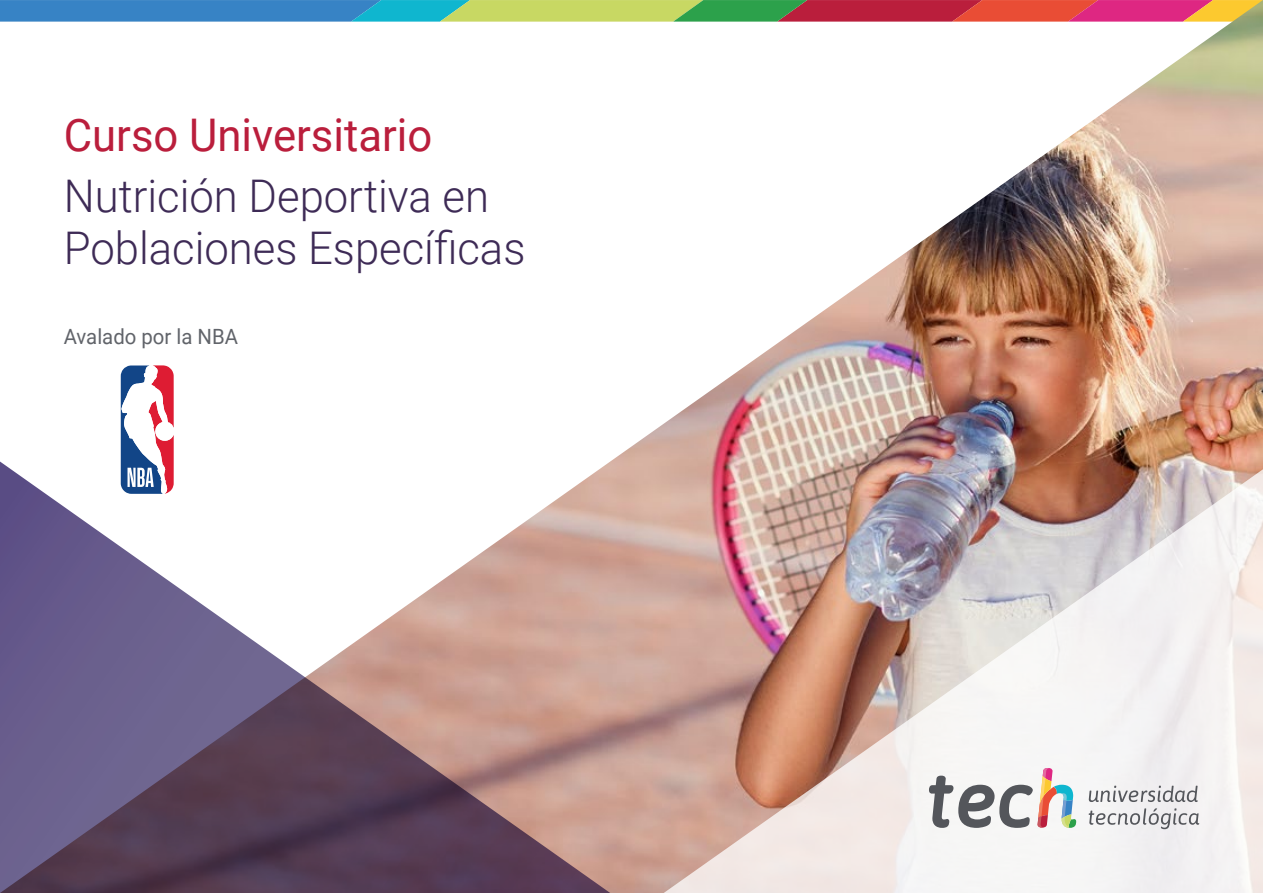
<style>
.page{position:relative;width:1263px;height:893px;background:#fff}
.page>*{position:absolute;margin:0;border:0;box-sizing:border-box;transform-origin:0 0}
.t1{font:300 45px/52.5px "Roboto";color:#3e2b56}
.t2{font:45px "Roboto";color:#ba1e3c}
.t3{font:21px "Roboto";color:#61646a}
</style>
<div class="page">
<img style="left:0;top:0;width:1263px;height:454px">
<svg style="left:0;top:446px;width:640px;height:447px"></svg>
<img style="left:634px;top:454px;width:629px;height:439px">
<svg style="left:929px;top:768px;width:147px;height:60px"></svg>
<svg style="left:1089px;top:786px;width:109px;height:16px"></svg>
<svg style="left:1089px;top:808px;width:110px;height:21px"></svg>
<svg style="left:121px;top:365px;width:53px;height:129px"></svg>
<p class="t2" style="left:64px;top:103px;width:370px">Curso Universitario</p>
<p class="t1" style="left:64px;top:168px;width:463px">Nutrición Deportiva en<br>Poblaciones Específicas</p>
<p class="t3" style="left:64px;top:322px;width:176px">Avalado por la NBA</p>
</div>
